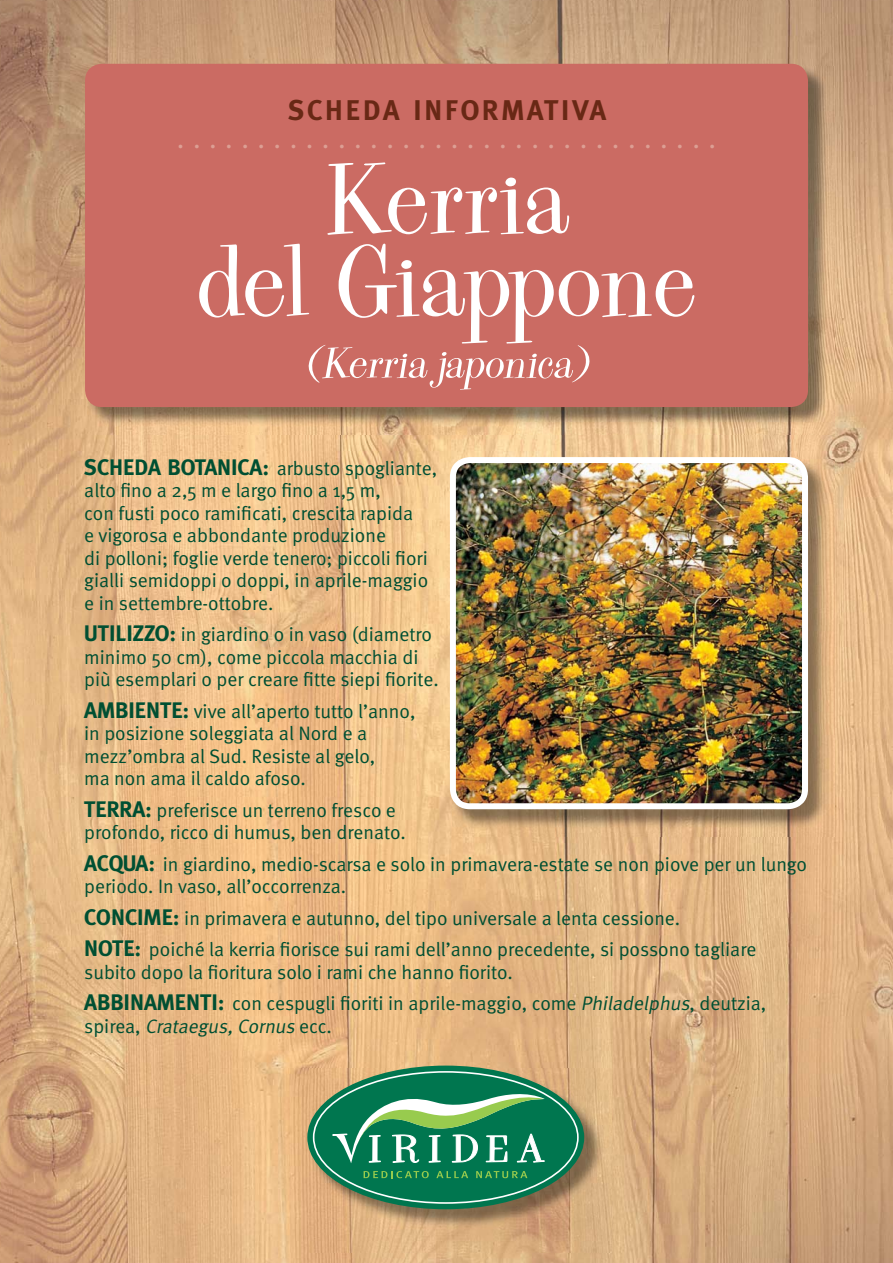
<style>
.page{position:relative;width:893px;height:1263px;background:#fff}
.page>*{position:absolute;margin:0;border:0;box-sizing:border-box;transform-origin:0 0}
.t1{font:108px/82.5px "Pike";letter-spacing:-.005em;color:#fff;text-align:center;scale:1.15 1}
.t2{font:italic 46.5px "Pike";color:#fff;scale:1.15 1}
.t3{font:700 28.5px "Meta";letter-spacing:.1em;color:#682815}
.t4{font:700 21px "Meta";color:#dc9f94}
.t5{font:19.5px/22.5px "Meta Normal";color:#004f32}
.t6{font:italic 19.5px "Meta Normal";color:#004f32}
.s1{font-family:"Meta";font-weight:700;font-size:22.5px}
.s2{font-style:italic}
.s3{font-style:normal}
</style>
<div class="page">
<img style="left:0;top:0;width:893px;height:1263px">
<img style="left:87px;top:66px;width:748px;height:368px">
<div style="left:85px;top:64px;width:723px;height:343px;background:#cb6b63;border-radius:17px"></div>
<img style="left:309px;top:1068px;width:302px;height:184px">
<div style="left:307px;top:1066px;width:277px;height:143px;background:#00764f;border-radius:50%"></div>
<div style="left:313px;top:1071px;width:266px;height:133px;background:#00764f;border:2px solid #fff;border-radius:50%"></div>
<svg style="left:332px;top:1091px;width:213px;height:72px"></svg>
<svg style="left:364px;top:1171px;width:65px;height:7px"></svg>
<svg style="left:436px;top:1171px;width:32px;height:7px"></svg>
<svg style="left:476px;top:1171px;width:51px;height:7px"></svg>
<img style="left:452px;top:460px;width:383px;height:376px">
<img style="left:450px;top:457px;width:358px;height:352px">
<h3 class="t3" style="left:288px;top:99px;width:320px">SCHEDA INFORMATIVA</h3>
<p class="t4" style="left:178px;top:133px;width:539px">..................................</p>
<h1 class="t1" style="left:197px;top:164px;width:436px">Kerria<br>del Giappone</h1>
<h2 class="t2" style="left:305px;top:347px;width:253px">(Kerria japonica)</h2>
<p class="t5" style="left:84px;top:458px;width:354px"><span class="s1">SCHEDA BOTANICA:</span> arbusto spogliante, alto fino a 2,5 m e largo fino a 1,5 m,<br>con fusti poco ramificati, crescita rapida<br>e vigorosa e abbondante produzione<br>di polloni; foglie verde tenero; piccoli fiori gialli semidoppi o doppi, in aprile-maggio e in settembre-ottobre.</p>
<p class="t5" style="left:84px;top:624px;width:356px"><span class="s1">UTILIZZO:</span> in giardino o in vaso (diametro minimo 50 cm), come piccola macchia di più esemplari o per creare fitte siepi fiorite.</p>
<p class="t5" style="left:84px;top:701px;width:333px"><span class="s1">AMBIENTE:</span> vive all’aperto tutto l’anno, in posizione soleggiata al Nord e a mezz’ombra al Sud. Resiste al gelo,<br>ma non ama il caldo afoso.</p>
<p class="t5" style="left:84px;top:800px;width:323px"><span class="s1">TERRA:</span> preferisce un terreno fresco e profondo, ricco di humus, ben drenato.</p>
<p class="t5" style="left:84px;top:854px;width:724px"><span class="s1">ACQUA:</span> in giardino, medio-scarsa e solo in primavera-estate se non piove per un lungo periodo. In vaso, all’occorrenza.</p>
<p class="t5" style="left:84px;top:903px;width:673px;line-height:31.5px"><span class="s1">CONCIME:</span> in primavera e autunno, del tipo universale a lenta cessione.<br><span class="s1">NOTE:</span> poiché la kerria fiorisce sui rami dell’anno precedente, si possono tagliare</p>
<p class="t5" style="left:84px;top:957px;width:683px;line-height:31.5px">subito dopo la fioritura solo i rami che hanno fiorito.<br><span class="s1">ABBINAMENTI:</span> con cespugli fioriti in aprile-maggio, come <span class="s2">Philadelphus</span>, deutzia,</p>
<p class="t6" style="left:84px;top:1018px;width:249px"><span class="s3">s p i rea ,</span> Crataegus, Cornus <span class="s3">e cc .</span></p>
</div>
